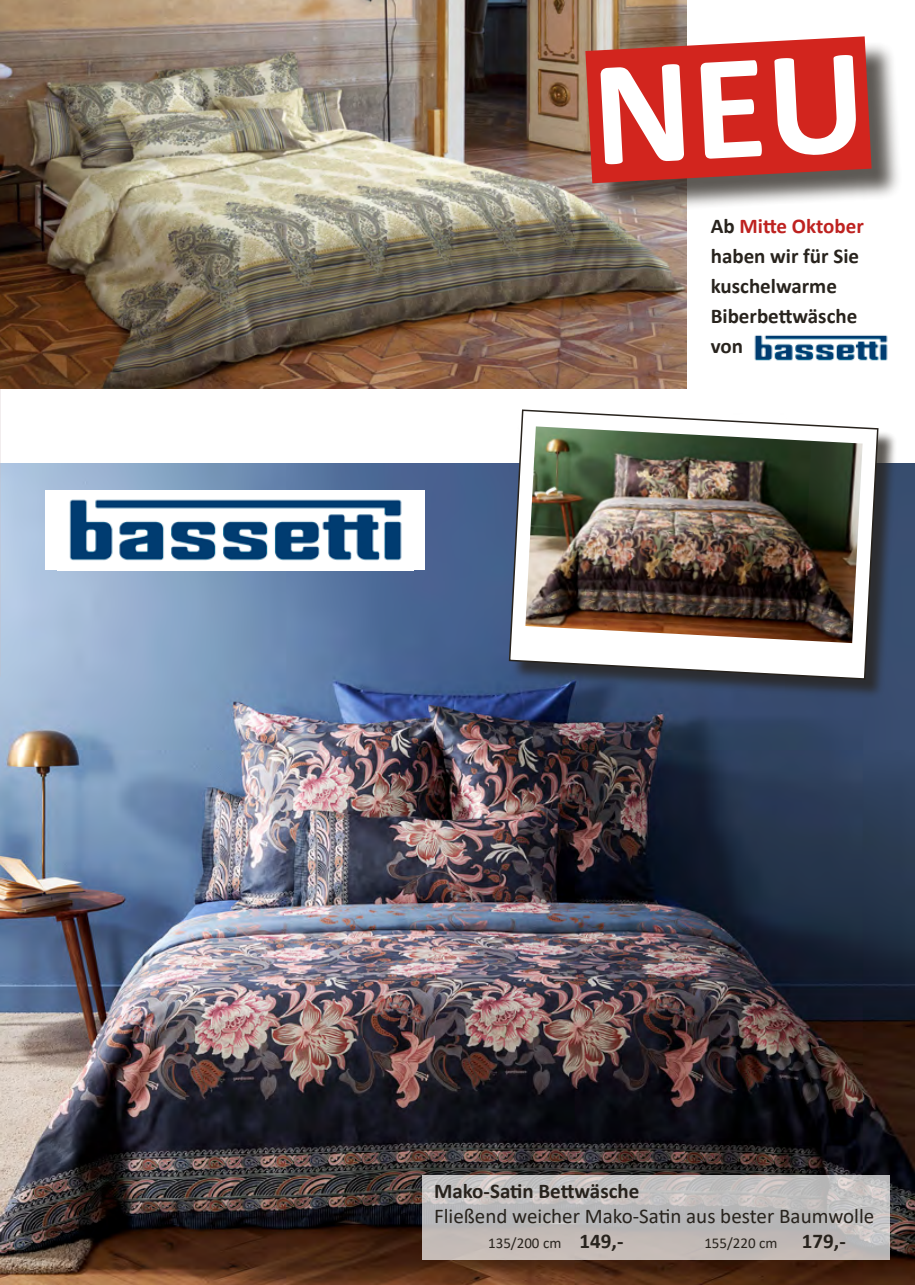
<style>
.page{position:relative;width:915px;height:1285px;background:#fff}
.page>*{position:absolute;margin:0;border:0;box-sizing:border-box;transform-origin:0 0}
.t1{font:700 21px/30px "Calibri";color:#28231d}
.t2{font:21px "Calibri";color:#28231d}
.t3{font:15px "Calibri";color:#28231d}
.s1{color:#be2220}
.s2{font-weight:700;font-size:21px}
</style>
<div class="page">
<img style="left:0;top:463px;width:914px;height:821px">
<img style="left:0;top:0;width:686px;height:389px">
<div style="left:45px;top:490px;width:379px;height:80px;background:#fff"></div>
<img style="left:69px;top:499px;width:333px;height:62px">
<div style="left:589px;top:41px;width:313px;height:173px;background:#28231d;opacity:.75"></div>
<img style="left:754px;top:335px;width:134px;height:26px">
<div style="left:511px;top:412px;width:385px;height:286px;background:#28231d;opacity:.75"></div>
<svg style="left:508px;top:409px;width:371px;height:271px"></svg>
<img style="left:525px;top:426px;width:337px;height:217px">
<svg style="left:422px;top:1175px;width:467px;height:84px"></svg>
<svg style="left:584px;top:35px;width:288px;height:149px"></svg>
<p class="t1" style="left:710px;top:210px;width:154px">Ab <span class="s1">Mitte Oktober </span>haben wir für Sie kuschelwarme<br>Biberbettwäsche von</p>
<p class="t1" style="left:434px;top:1175px;width:207px">Mako-Satin Bettwäsche</p>
<p class="t2" style="left:434px;top:1201px;width:441px">Fließend weicher Mako-Satin aus bester Baumwolle</p>
<p class="t3" style="left:488px;top:1232px;width:137px">135/200 cm <span class="s2">149,-</span></p>
<p class="t3" style="left:704px;top:1232px;width:143px">155/220 cm <span class="s2">179,-</span></p>
</div>
